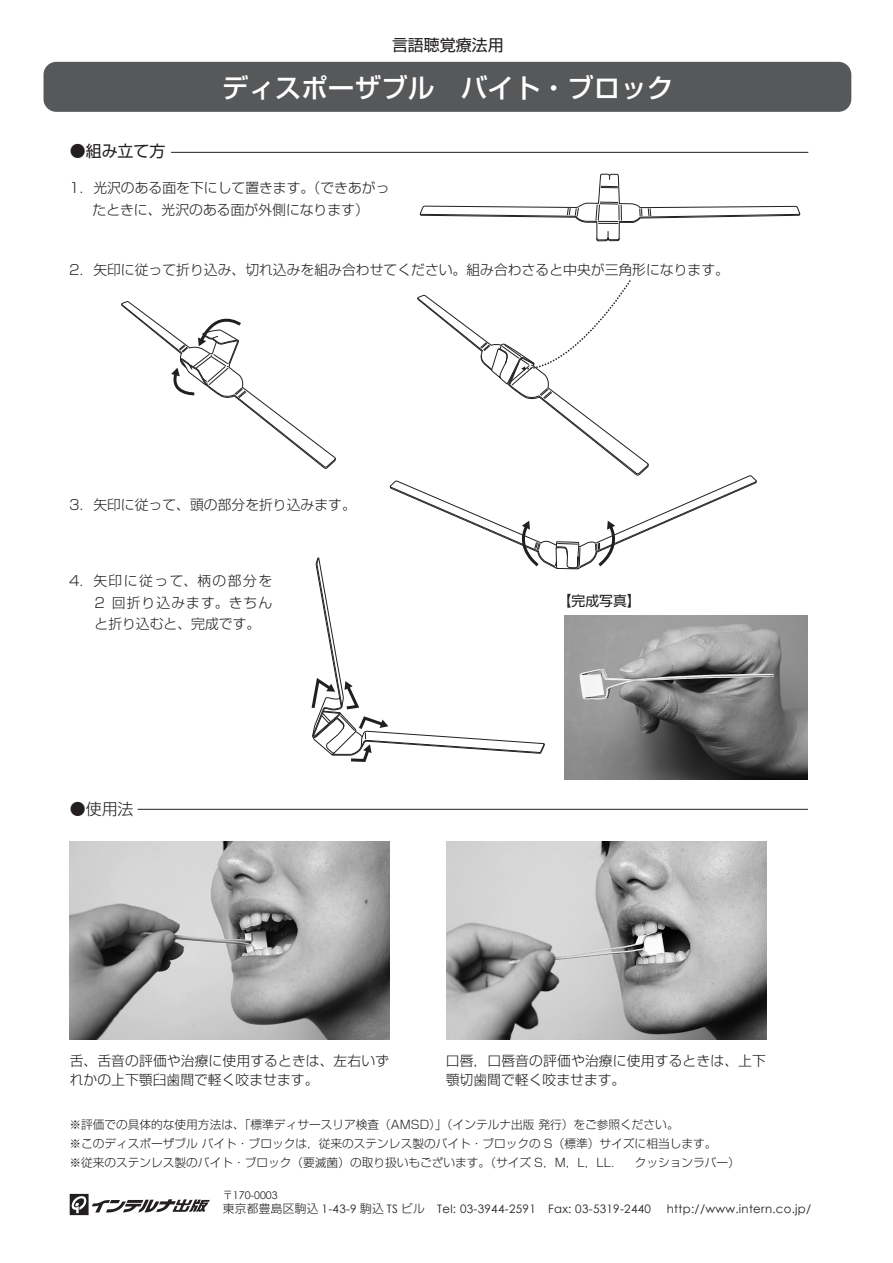
<style>
.page{position:relative;width:893px;height:1263px;background:#fff}
.page>*{position:absolute;margin:0;border:0;box-sizing:border-box;transform-origin:0 0}
.t1{font:500 26.55px "Shin Go Pro";color:#fff}
.t2{font:15.9px "Shin Go Pro";color:#231f20}
.t3{font:300 15.9px "Shin Go Pro";color:#231f20}
.t4{font:300 13.8px/21.3px "Shin Go Pro";color:#231f20}
.t5{font:13.8px "Shin Go Pro";color:#231f20}
.t6{font:300 11.7px/19.2px "Shin Go Pro";color:#231f20}
.t7{font:11.7px "Century Gothic";letter-spacing:.025em;color:#231f20}
.t8{font:10.65px "Century Gothic";color:#231f20}
.s1{font-family:"Shin Go Pro";font-weight:300}
</style>
<div class="page">
<div style="left:44px;top:62px;width:807px;height:50px;background:#57585a;border-radius:13px"></div>
<hr style="left:171px;top:152px;width:637px;height:1px;background:#231f20">
<hr style="left:138px;top:809px;width:670px;height:1px;background:#231f20">
<div style="left:70px;top:1194px;width:19px;height:21px;border:1px solid #231f20"></div>
<svg style="left:71px;top:1195px;width:139px;height:18px"></svg>
<img style="left:446px;top:842px;width:320px;height:198px">
<img style="left:565px;top:615px;width:242px;height:165px">
<img style="left:70px;top:842px;width:320px;height:198px">
<svg style="left:121px;top:173px;width:679px;height:590px"></svg>
<p class="t2" style="left:392px;top:31px;width:113px">言語聴覚療法用</p>
<p class="t2" style="left:70px;top:138px;width:97px">●組み立て方</p>
<h1 class="t1" style="left:222px;top:66px;width:453px">ディスポーザブル　バイト・ブロック</h1>
<p class="t4" style="left:69px;top:176px;width:322px;text-align:center">1．光沢のある面を下にして置きます。（できあがったときに、光沢のある面が外側になります）</p>
<p class="t4" style="left:69px;top:258px;width:661px">2．矢印に従って折り込み、切れ込みを組み合わせてください。組み合わさると中央が三角形になります。</p>
<p class="t4" style="left:69px;top:493px;width:288px">3．矢印に従って、頭の部分を折り込みます。</p>
<p class="t4" style="left:95px;top:569px;width:179px;text-align:justify;text-indent:-25px">4．矢印に従って、柄の部分を2 回折り込みます。きちんと折り込むと、完成です。</p>
<p class="t3" style="left:70px;top:795px;width:65px">●使用法</p>
<p class="t5" style="left:558px;top:589px;width:84px">【完成写真】</p>
<p class="t4" style="left:70px;top:1049px;width:321px;line-height:19.2px">舌、舌音の評価や治療に使用するときは、左右いずれかの上下顎臼歯間で軽く咬ませます。</p>
<p class="t4" style="left:446px;top:1049px;width:322px;line-height:19.2px">口唇，口唇音の評価や治療に使用するときは、上下顎切歯間で軽く咬ませます。</p>
<p class="t6" style="left:69px;top:1113px;width:672px">※評価での具体的な使用方法は、「標準ディサースリア検査（AMSD）」（インテルナ出版 発行）をご参照ください。<br>※このディスポーザブル バイト・ブロックは，従来のステンレス製のバイト・ブロックの S（標準）サイズに相当します。<br>※従来のステンレス製のバイト・ブロック（要滅菌）の取り扱いもございます。（サイズ S，M，L，LL．　クッションラバー）</p>
<p class="t8" style="left:222px;top:1188px;width:57px"><span class="s1">〒</span>170-0003</p>
<p class="t7" style="left:223px;top:1200px;width:430px"><span class="s1">東京都豊島区駒込</span> 1-43-9 <span class="s1">駒込</span> TS <span class="s1">ビル</span> Tel: 03-3944-2591 Fax: 03-5319-2440</p>
<p class="t7" style="left:667px;top:1200px;width:146px">http://www.intern.co.jp/</p>
</div>
